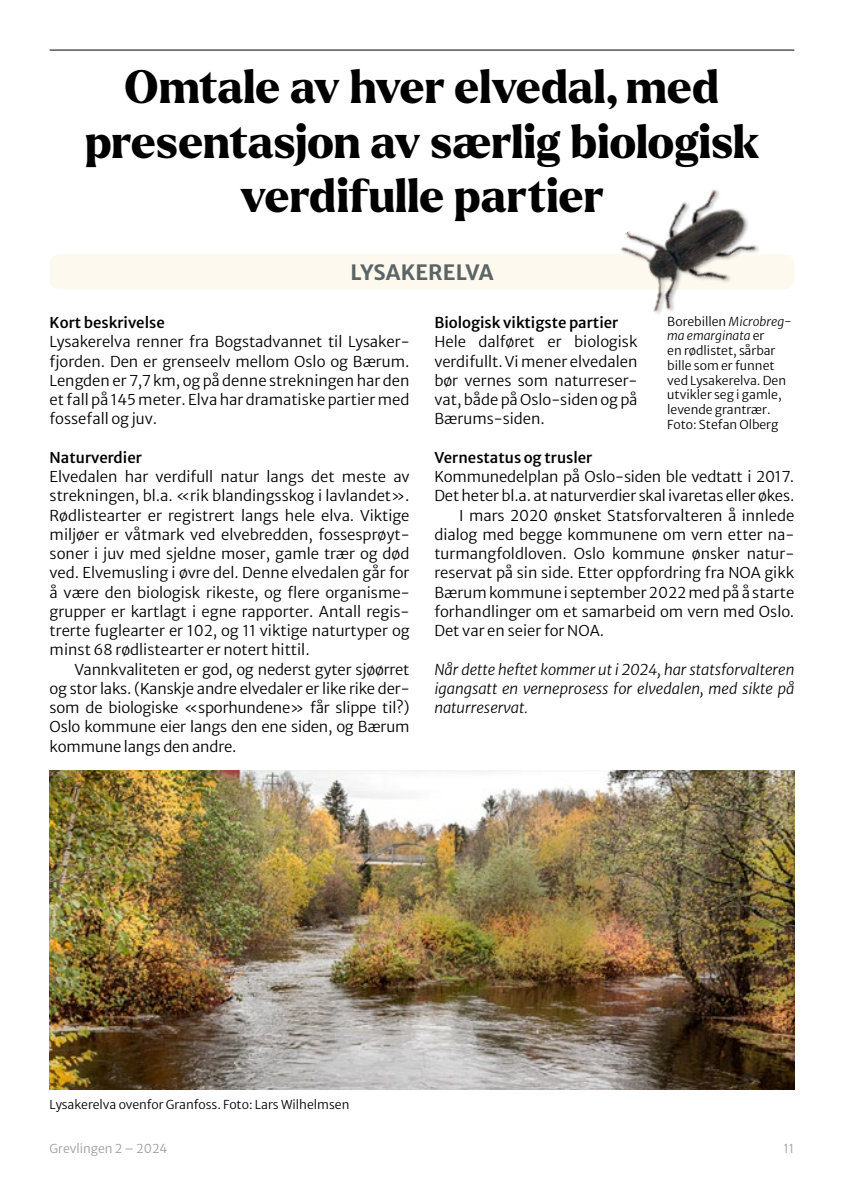
<style>
.page{position:relative;width:844px;height:1191px;background:#fff}
.page>*{position:absolute;margin:0;border:0;box-sizing:border-box;transform-origin:0 0}
.t1{font:800 45.5px/54.6px "Larken";letter-spacing:-.005em;color:#000;text-align:center}
.t2{font:700 21px "Merriweather Sans";letter-spacing:.005em;color:#5c6566}
.t3{font:300 14.88px/19.2px "Merriweather Sans";color:#000;text-align:justify}
.t4{font:italic 300 14.88px/19.2px "Merriweather Sans";color:#000;text-align:justify}
.t5{font:500 14.88px "Merriweather Sans";color:#000}
.t6{font:300 12.25px/14.7px "Merriweather Sans";color:#000}
.t7{font:300 12.25px "Merriweather Sans";color:#9d9d9c}
.s1{font-style:italic}
</style>
<div class="page">
<div style="left:50px;top:254px;width:744px;height:35px;background:#fef9ef;border-radius:10px"></div>
<hr style="left:50px;top:50px;width:744px;height:1px;background:#000">
<img style="left:50px;top:770px;width:744px;height:319px">
<img style="left:620px;top:189px;width:139px;height:125px">
<h1 class="t1" style="left:85px;top:59px;width:675px">Omtale av hver elvedal, med presentasjon av særlig biologisk verdifulle partier</h1>
<h2 class="t2" style="left:350px;top:260px;width:144px">LYSAKERELVA</h2>
<p class="t5" style="left:50px;top:314px;width:117px">Kort beskrivelse</p>
<p class="t3" style="left:50px;top:332px;width:361px">Lysakerelva renner fra Bogstadvannet til Lysaker&shy;fjorden. Den er grenseelv mellom Oslo og Bærum.<br>Lengden er 7,7 km, og på denne strekningen har den et fall på 145 meter. Elva har dramatiske partier med fossefall og juv.</p>
<p class="t5" style="left:50px;top:448px;width:94px">Naturverdier</p>
<p class="t3" style="left:50px;top:467px;width:361px">Elvedalen har verdifull natur langs det meste av strekningen, bl.a. «rik blandingsskog i lavlandet».<br>Rødlistearter er registrert langs hele elva. Viktige miljøer er våtmark ved elvebredden, fossesprøyt&shy;soner i juv med sjeldne moser, gamle trær og død ved. Elvemusling i øvre del. Denne elvedalen går for å være den biologisk rikeste, og flere organisme&shy;grupper er kartlagt i egne rapporter. Antall regis&shy;trerte fuglearter er 102, og 11 viktige naturtyper og minst 68 rødlistearter er notert hittil.</p>
<p class="t3" style="left:50px;top:660px;width:361px;text-indent:25px">Vannkvaliteten er god, og nederst gyter sjøørret og stor laks. (Kanskje andre elvedaler er like rike der&shy;som de biologiske «sporhundene» får slippe til?)<br>Oslo kommune eier langs den ene siden, og Bærum kommune langs den andre.</p>
<p class="t6" style="left:667px;top:314px;width:126px">Borebillen <span class="s1">Microbreg&shy;ma emarginata</span> er<br>en rødlistet, sårbar bille som er funnet ved Lysakerelva. Den utvikler seg i gamle, levende grantrær.<br>Foto: Stefan Olberg</p>
<p class="t5" style="left:434px;top:314px;width:185px">Biologisk viktigste partier</p>
<p class="t3" style="left:434px;top:332px;width:204px">Hele dalføret er biologisk verdifullt. Vi mener elvedalen bør vernes som naturreser&shy;vat, både på Oslo-siden og på Bærums-siden.</p>
<p class="t5" style="left:434px;top:448px;width:159px">Vernestatus og trusler</p>
<p class="t3" style="left:434px;top:467px;width:361px">Kommunedelplan på Oslo-siden ble vedtatt i 2017.</p>
<p class="t3" style="left:434px;top:486px;width:361px">Det heter bl.a. at naturverdier skal ivaretas eller økes.</p>
<p class="t3" style="left:459px;top:506px;width:336px">I mars 2020 ønsket Statsforvalteren å innlede</p>
<p class="t3" style="left:434px;top:525px;width:361px">dialog med begge kommunene om vern etter na-</p>
<p class="t3" style="left:434px;top:544px;width:361px">turmangfoldloven. Oslo kommune ønsker natur-</p>
<p class="t3" style="left:434px;top:563px;width:361px">reservat på sin side. Etter oppfordring fra NOA gikk</p>
<p class="t3" style="left:434px;top:583px;width:361px">Bærum kommune i september 2022 med på å starte</p>
<p class="t3" style="left:434px;top:602px;width:361px">forhandlinger om et samarbeid om vern med Oslo.</p>
<p class="t3" style="left:434px;top:621px;width:171px">Det var en seier for NOA.</p>
<p class="t4" style="left:434px;top:660px;width:361px">Når dette heftet kommer ut i 2024, har statsforvalteren igangsatt en verneprosess for elvedalen, med sikte på naturreservat.</p>
<p class="t6" style="left:50px;top:1097px;width:301px">Lysakerelva ovenfor Granfoss. Foto: Lars Wilhelmsen</p>
<p class="t7" style="left:50px;top:1143px;width:119px">Grevlingen 2 – 2024</p>
<p class="t7" style="left:783px;top:1141px;width:12px">11</p>
</div>
